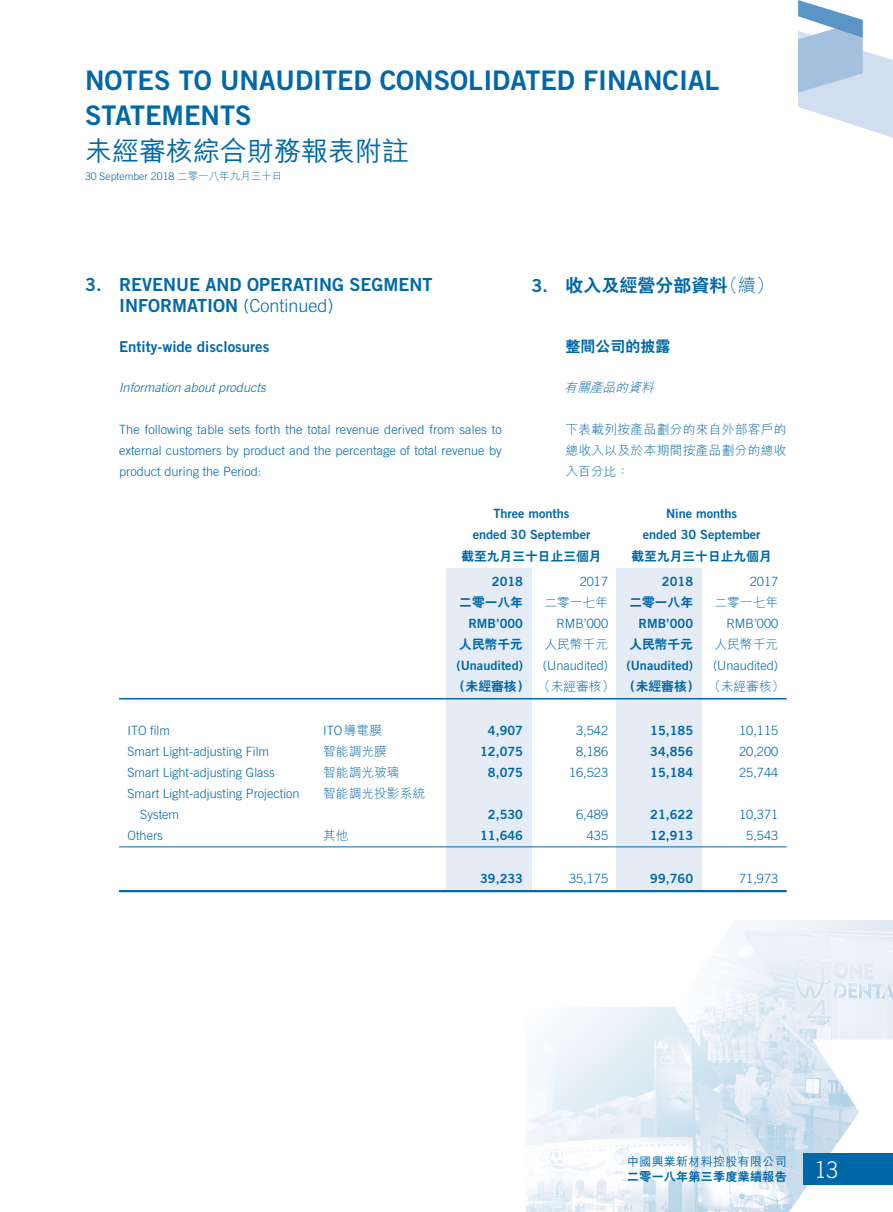
<style>
.page{position:relative;width:893px;height:1212px;background:#fff}
.page>*{position:absolute;margin:0;border:0;box-sizing:border-box;transform-origin:0 0}
.t1{font:27px/34.5px "Trade Gothic LT Std Bd 2";color:#0068a9}
.t2{font:500 27px "M Hei HK";color:#0068a9}
.Subhead_1{font:18px/21px "Trade Gothic LT Std Bd 2";color:#0068a9}
.副標題1{font:800 18px "C Hei 2 HK";color:#0068a9}
.Subhead_2{font:15px "Trade Gothic LT Std Bd 2";color:#0068a9}
.副標題2{font:800 15px "C Hei 2 HK";color:#0068a9}
.Table_4_Colume{font:300 12.75px "Trade Gothic LT Std";color:#0068a9}
.Table_4_Colume-2{font:12.75px "Trade Gothic LT Std Bd 2";color:#0068a9}
.Body_Text{font:300 12.75px/21px "Trade Gothic LT Std";color:#0068a9;text-align:justify}
.Table_4_Colume-3{font:800 12.75px "C Hei 2 HK";color:#0068a9}
.Table_4_Colume-4{font:300 12.75px "M Hei HK";color:#0068a9}
.內文{font:300 12.75px/21px "M Hei HK";letter-spacing:.02em;color:#0068a9;text-align:justify}
.Subhead_3{font:italic 300 12.75px "Trade Gothic LT Std";color:#0068a9}
.副標題3{font:italic 300 12.75px "M Hei HK";color:#0068a9}
.t3{font:800 12px "C Hei 2 HK";letter-spacing:.025em;color:#0068a9}
.t4{font:500 12px "M Hei HK";letter-spacing:.025em;color:#0068a9}
.t5{font:300 10.5px "Trade Gothic LT Std";color:#0068a9}
.s1{font-family:"M Hei HK"}
.s2{font-family:"Trade Gothic LT Std Bd 2";font-weight:400}
.s3{font-family:"M Hei HK";font-weight:300}
.s4{font-family:"Trade Gothic LT Std";font-weight:300}
</style>
<div class="page">
<img style="left:526px;top:920px;width:367px;height:292px">
<svg style="left:798px;top:0;width:95px;height:138px"></svg>
<div style="left:804px;top:1153px;width:89px;height:31px;background:#0068a9"></div>
<div style="left:446px;top:568px;width:85px;height:323px;background:#e5ecf6"></div>
<div style="left:617px;top:568px;width:85px;height:323px;background:#e5ecf6"></div>
<hr style="left:119px;top:698px;width:668px;height:1px;background:#0068a9">
<hr style="left:119px;top:846px;width:668px;height:1px;background:#0068a9">
<hr style="left:119px;top:890px;width:668px;height:2px;background:#0068a9">
<h1 class="t1" style="left:85px;top:63px;width:636px">NOTES TO UNAUDITED CONSOLIDATED FINANCIAL<br>STATEMENTS</h1>
<h1 class="t2" style="left:85px;top:132px;width:325px">未經審核綜合財務報表附註</h1>
<p class="t5" style="left:85px;top:170px;width:199px">30 September 2018 <span class="s1">二零一八年九月三十日</span></p>
<p class="副標題1" style="left:531px;top:276px;width:244px"><span class="s2">3.</span> 收入及經營分部資料<span class="s3">（續）</span></p>
<p class="Subhead_1" style="left:119px;top:274px;width:315px;text-indent:-34px">3. REVENUE AND OPERATING SEGMENT<br>INFORMATION <span class="s4">(Continued)</span></p>
<p class="Subhead_2" style="left:119px;top:337px;width:152px">Entity-wide disclosures</p>
<p class="Subhead_3" style="left:119px;top:380px;width:148px">Information about products</p>
<p class="Body_Text" style="left:119px;top:419px;width:384px">The following table sets forth the total revenue derived from sales to external customers by product and the percentage of total revenue by product during the Period:</p>
<p class="Table_4_Colume-2" style="left:493px;top:506px;width:78px">Three months</p>
<p class="Table_4_Colume-2" style="left:666px;top:506px;width:73px">Nine months</p>
<p class="Table_4_Colume-2" style="left:473px;top:527px;width:119px">ended 30 September</p>
<p class="Table_4_Colume-2" style="left:643px;top:527px;width:119px">ended 30 September</p>
<p class="Table_4_Colume-3" style="left:461px;top:550px;width:142px">截至九月三十日止三個月</p>
<p class="Table_4_Colume-3" style="left:631px;top:550px;width:142px">截至九月三十日止九個月</p>
<p class="Table_4_Colume-2" style="left:492px;top:574px;width:33px">2018</p>
<p class="Table_4_Colume" style="left:580px;top:574px;width:30px">2017</p>
<p class="Table_4_Colume-2" style="left:662px;top:574px;width:33px">2018</p>
<p class="Table_4_Colume" style="left:750px;top:574px;width:30px">2017</p>
<p class="Table_4_Colume-3" style="left:459px;top:596px;width:65px">二零一八年</p>
<p class="Table_4_Colume-4" style="left:544px;top:596px;width:65px">二零一七年</p>
<p class="Table_4_Colume-3" style="left:629px;top:596px;width:65px">二零一八年</p>
<p class="Table_4_Colume-4" style="left:714px;top:596px;width:65px">二零一七年</p>
<p class="Table_4_Colume-2" style="left:468px;top:616px;width:56px">RMB’000</p>
<p class="Table_4_Colume" style="left:556px;top:616px;width:53px">RMB’000</p>
<p class="Table_4_Colume-2" style="left:639px;top:616px;width:56px">RMB’000</p>
<p class="Table_4_Colume" style="left:726px;top:616px;width:53px">RMB’000</p>
<p class="Table_4_Colume-3" style="left:459px;top:638px;width:65px">人民幣千元</p>
<p class="Table_4_Colume-4" style="left:544px;top:638px;width:65px">人民幣千元</p>
<p class="Table_4_Colume-3" style="left:629px;top:638px;width:65px">人民幣千元</p>
<p class="Table_4_Colume-4" style="left:714px;top:638px;width:65px">人民幣千元</p>
<p class="Table_4_Colume-2" style="left:456px;top:658px;width:68px">(Unaudited)</p>
<p class="Table_4_Colume" style="left:543px;top:658px;width:67px">(Unaudited)</p>
<p class="Table_4_Colume-2" style="left:626px;top:658px;width:68px">(Unaudited)</p>
<p class="Table_4_Colume" style="left:713px;top:658px;width:67px">(Unaudited)</p>
<p class="Table_4_Colume-3" style="left:453px;top:680px;width:333px">（未經審核） <span class="s3">（未經審核）</span> （未經審核） <span class="s3">（未經審核）</span></p>
<p class="Table_4_Colume" style="left:128px;top:722px;width:44px">ITO film</p>
<p class="Table_4_Colume" style="left:323px;top:722px;width:60px">ITO<span class="s1">導電膜</span></p>
<p class="Table_4_Colume-2" style="left:488px;top:722px;width:37px">4,907</p>
<p class="Table_4_Colume" style="left:576px;top:722px;width:33px">3,542</p>
<p class="Table_4_Colume-2" style="left:650px;top:722px;width:44px">15,185</p>
<p class="Table_4_Colume" style="left:739px;top:722px;width:40px">10,115</p>
<p class="Table_4_Colume" style="left:128px;top:743px;width:143px">Smart Light-adjusting Film</p>
<p class="Table_4_Colume-4" style="left:323px;top:744px;width:65px">智能調光膜</p>
<p class="Table_4_Colume-2" style="left:480px;top:743px;width:44px">12,075</p>
<p class="Table_4_Colume" style="left:576px;top:743px;width:33px">8,186</p>
<p class="Table_4_Colume-2" style="left:650px;top:743px;width:44px">34,856</p>
<p class="Table_4_Colume" style="left:739px;top:743px;width:40px">20,200</p>
<p class="Table_4_Colume" style="left:128px;top:764px;width:149px">Smart Light-adjusting Glass</p>
<p class="Table_4_Colume-4" style="left:323px;top:765px;width:78px">智能調光玻璃</p>
<p class="Table_4_Colume-2" style="left:488px;top:764px;width:37px">8,075</p>
<p class="Table_4_Colume" style="left:569px;top:764px;width:40px">16,523</p>
<p class="Table_4_Colume-2" style="left:650px;top:764px;width:44px">15,184</p>
<p class="Table_4_Colume" style="left:739px;top:764px;width:40px">25,744</p>
<p class="Table_4_Colume" style="left:128px;top:785px;width:174px">Smart Light-adjusting Projection</p>
<p class="Table_4_Colume-4" style="left:323px;top:786px;width:103px">智能調光投影系統</p>
<p class="Table_4_Colume" style="left:140px;top:806px;width:40px">System</p>
<p class="Table_4_Colume-2" style="left:488px;top:806px;width:37px">2,530</p>
<p class="Table_4_Colume" style="left:576px;top:806px;width:33px">6,489</p>
<p class="Table_4_Colume-2" style="left:650px;top:806px;width:44px">21,622</p>
<p class="Table_4_Colume" style="left:739px;top:806px;width:40px">10,371</p>
<p class="Table_4_Colume" style="left:128px;top:827px;width:37px">Others</p>
<p class="Table_4_Colume-4" style="left:323px;top:828px;width:27px">其他</p>
<p class="Table_4_Colume-2" style="left:480px;top:827px;width:44px">11,646</p>
<p class="Table_4_Colume" style="left:587px;top:827px;width:23px">435</p>
<p class="Table_4_Colume-2" style="left:650px;top:827px;width:44px">12,913</p>
<p class="Table_4_Colume" style="left:746px;top:827px;width:33px">5,543</p>
<p class="Table_4_Colume-2" style="left:480px;top:871px;width:44px">39,233</p>
<p class="Table_4_Colume" style="left:569px;top:871px;width:40px">35,175</p>
<p class="Table_4_Colume-2" style="left:650px;top:871px;width:44px">99,760</p>
<p class="Table_4_Colume" style="left:739px;top:871px;width:40px">71,973</p>
<p class="副標題2" style="left:566px;top:339px;width:106px">整間公司的披露</p>
<p class="副標題3" style="left:564px;top:381px;width:94px">有關產品的資料</p>
<p class="內文" style="left:566px;top:419px;width:223px">下表載列按產品劃分的來自外部客戶的總收入以及於本期間按產品劃分的總收入百分比：</p>
<p class="t4" style="left:627px;top:1153px;width:161px">中國興業新材料控股有限公司</p>
<p class="t3" style="left:627px;top:1170px;width:213px">二零一八年第三季度業績報告 <sup>13</sup></p>
</div>
